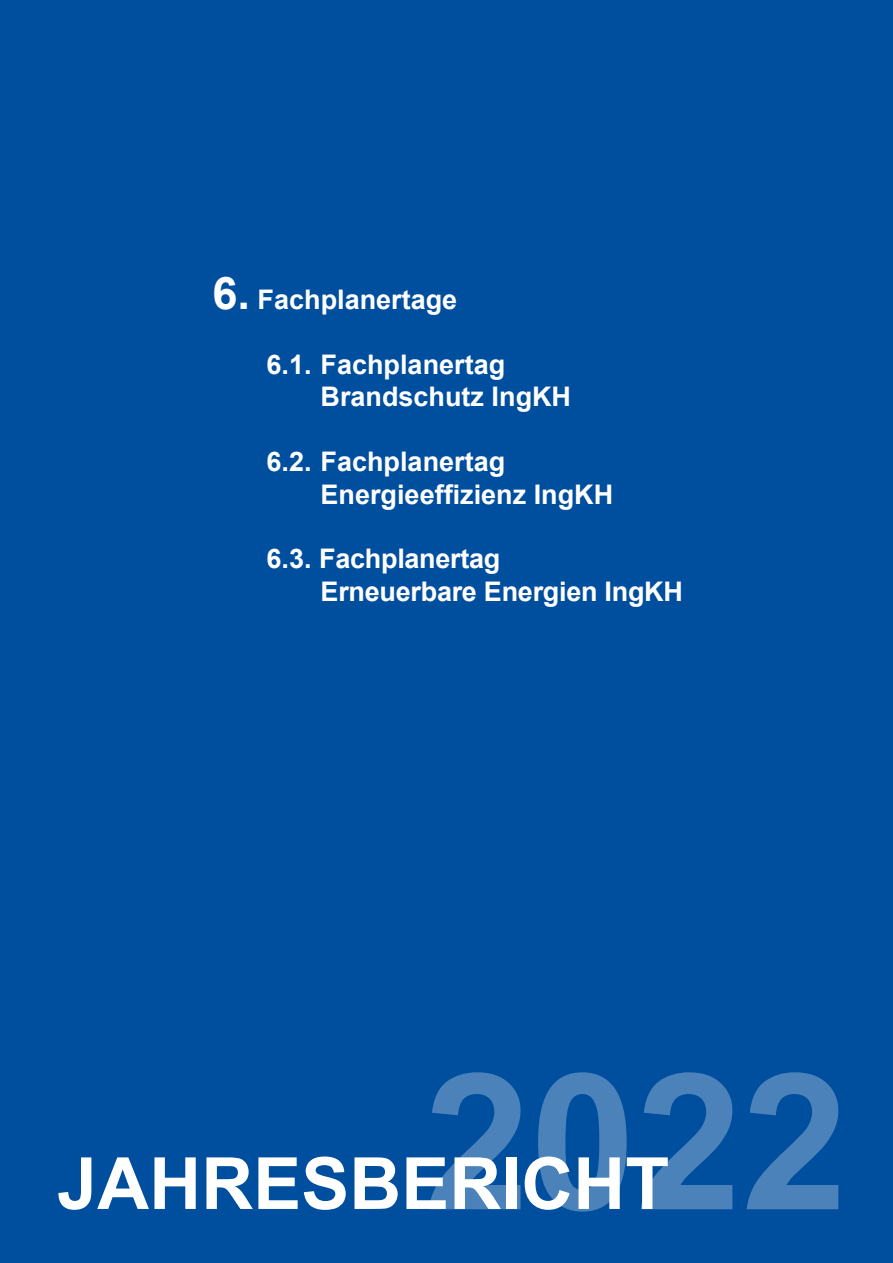
<style>
.page{position:relative;width:893px;height:1263px;background:#004e9e}
.page>*{position:absolute;margin:0;border:0;box-sizing:border-box;transform-origin:0 0}
.t1{font:700 190.5px "Arial";color:#fff}
.t2{font:700 72px "Arial";color:#fff}
.t3{font:700 27px/32.4px "Arial";color:#fff}
.s1{font-size:45px}
</style>
<div class="page">
<p class="t3" style="left:213px;top:284px;width:246px"><span class="s1">6.</span> Fachplanertage</p>
<p class="t3" style="left:321px;top:349px;width:252px;text-indent:-54px">6.1. Fachplanertag<br>Brandschutz IngKH</p>
<p class="t3" style="left:321px;top:446px;width:294px;text-indent:-54px">6.2. Fachplanertag<br>Energieeffizienz IngKH</p>
<p class="t3" style="left:321px;top:544px;width:364px;text-indent:-54px">6.3. Fachplanertag<br>Erneuerbare Energien IngKH</p>
<h1 class="t1" style="left:424px;top:1017px;width:425px">2022</h1>
<h2 class="t2" style="left:57px;top:1136px;width:614px">JAHRESBERICHT</h2>
</div>
